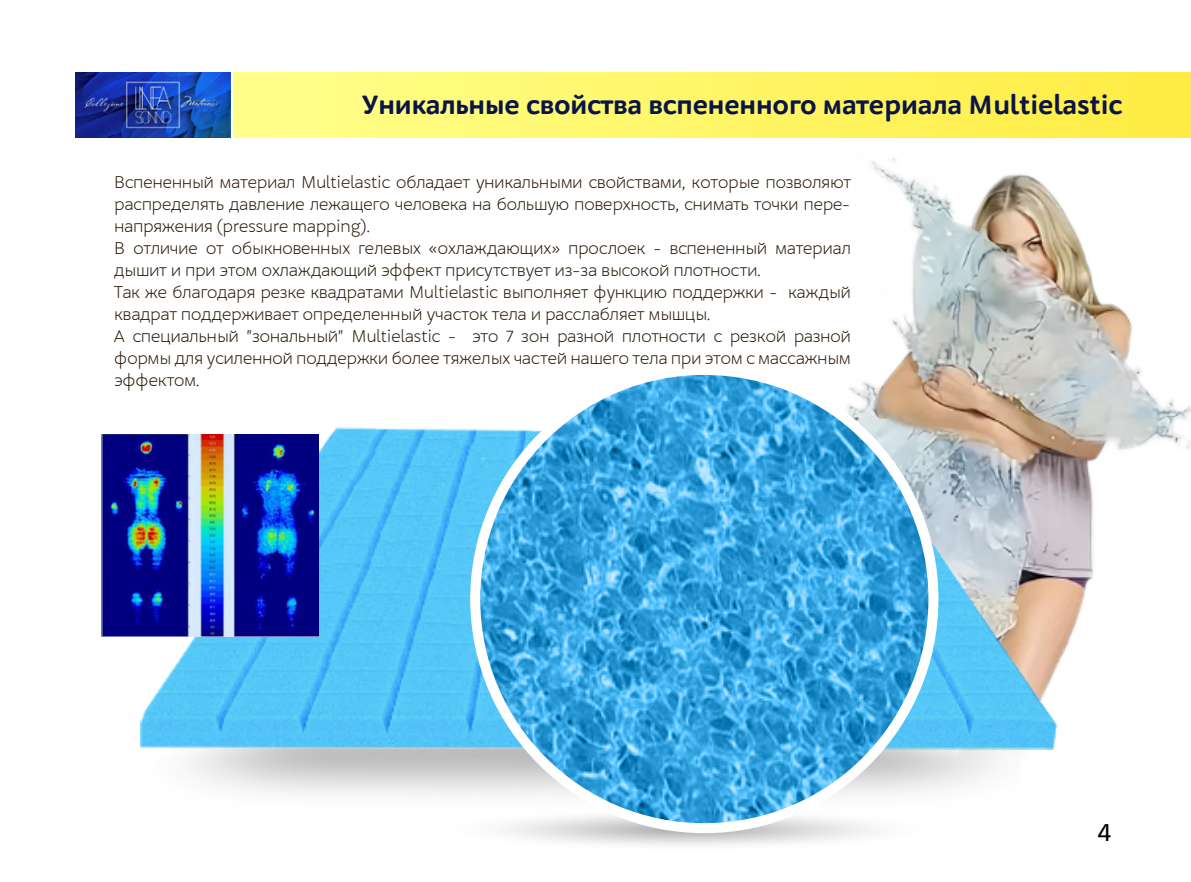
<style>
.page{position:relative;width:1191px;height:882px;background:#fff}
.page>*{position:absolute;margin:0;border:0;box-sizing:border-box;transform-origin:0 0}
.t1{font:700 28px "M.Video";color:#091548}
.t2{font:24px "Neue Frutiger World";color:#000}
.t3{font:300 18px/22px "M.Video";color:#231300}
</style>
<div class="page">
<img style="left:666px;top:137px;width:525px;height:614px">
<img style="left:141px;top:427px;width:916px;height:322px">
<svg style="left:444px;top:808px;width:488px;height:42px"></svg>
<svg style="left:476px;top:366px;width:458px;height:458px"></svg>
<div style="left:232px;top:72px;width:959px;height:65px;background:linear-gradient(to right,#ffff8c,#ffec42)"></div>
<img style="left:102px;top:435px;width:217px;height:201px">
<img style="left:76px;top:72px;width:155px;height:65px">
<hr style="left:231px;top:72px;width:2px;height:70px;background:#fff">
<h1 class="t1" style="left:362px;top:90px;width:761px">Уникальные свойства вспененного материала Multielastic</h1>
<p class="t3" style="left:114px;top:172px;width:738px">Вспененный материал Multielastic обладает уникальными свойствами, которые позволяют распределять давление лежащего человека на большую поверхность, снимать точки пере&shy;напряжения (pressure mapping).<br>В отличие от обыкновенных гелевых «охлаждающих» прослоек - вспененный материал дышит и при этом охлаждающий эффект присутствует из-за высокой плотности.<br>Так же благодаря резке квадратами Multielastic выполняет функцию поддержки - каждый квадрат поддерживает определенный участок тела и расслабляет мышцы.<br>А специальный "зональный" Multielastic - это 7 зон разной плотности c резкой разной формы для усиленной поддержки более тяжелых частей нашего тела при этом с массажным эффектом.</p>
<h2 class="t2" style="left:1097px;top:813px;width:15px">4</h2>
</div>
